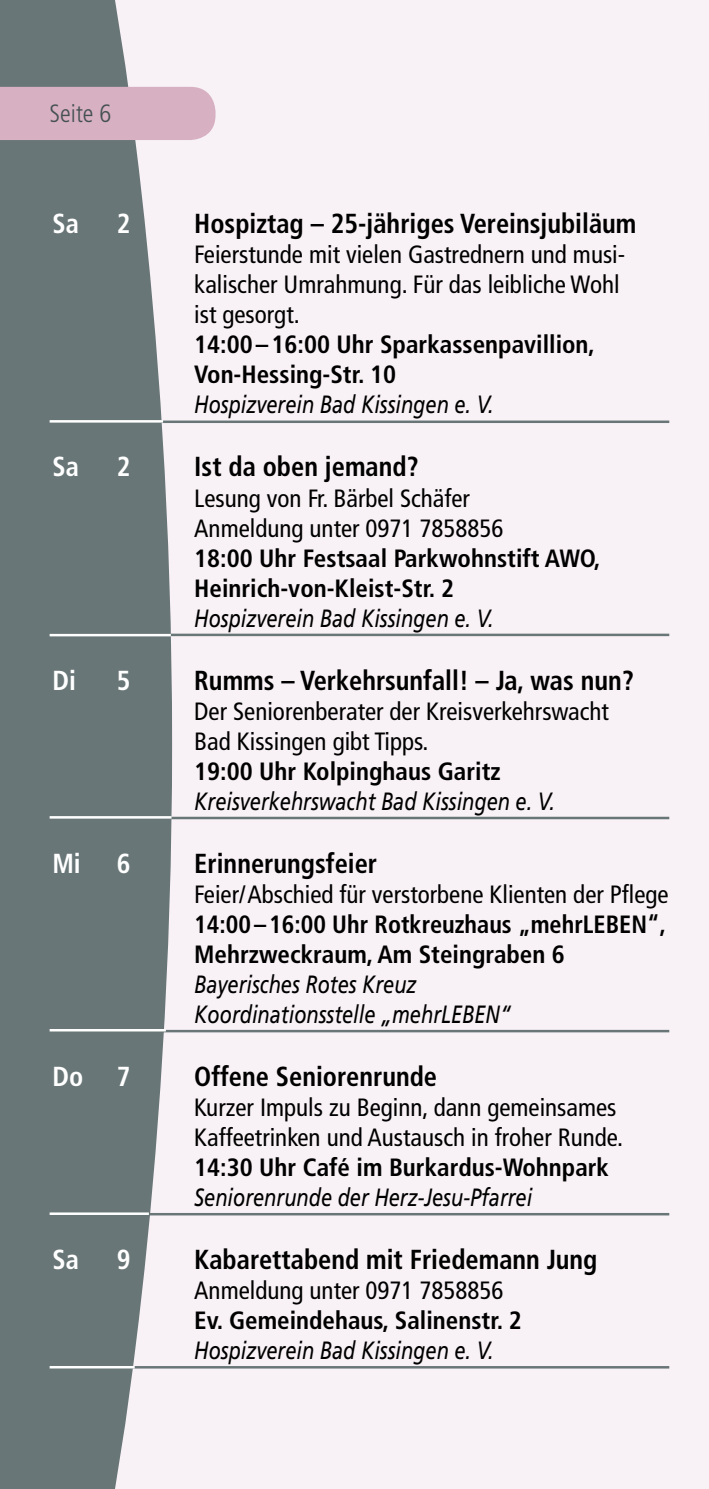
<style>
.page{position:relative;width:709px;height:1489px;background:#fff}
.page>*{position:absolute;margin:0;border:0;box-sizing:border-box;transform-origin:0 0}
.t1{font:700 condensed 27.5px "Frutiger";color:#000;scale:.96 1}
.t2{font:700 condensed 27.5px "Frutiger";color:#fff;scale:.96 1}
.t3{font:condensed 25px/30px "Frutiger";color:#000}
.t4{font:700 condensed 25px/30px "Frutiger";color:#000}
.t5{font:italic 25px/30px "Frutiger";color:#000;scale:.8 1}
.t6{font:300 condensed 25px "Frutiger";color:#445052}
</style>
<div class="page">
<div style="left:0;top:0;width:709px;height:1488px;background:#f8f1f5"></div>
<svg style="left:0;top:0;width:172px;height:1488px;background:#778284"></svg>
<div style="left:0;top:87px;width:215px;height:53px;background:#d7b0c2"></div>
<hr style="left:52px;top:420px;width:617px;height:3px;background:#697677">
<hr style="left:52px;top:633px;width:617px;height:3px;background:#697677">
<hr style="left:52px;top:816px;width:617px;height:3px;background:#697677">
<hr style="left:52px;top:1029px;width:617px;height:3px;background:#697677">
<hr style="left:52px;top:1212px;width:617px;height:3px;background:#697677">
<hr style="left:52px;top:1365px;width:617px;height:3px;background:#697677">
<hr style="left:50px;top:634px;width:121px;height:2px;background:#fff">
<hr style="left:50px;top:816px;width:121px;height:2px;background:#fff">
<hr style="left:50px;top:420px;width:113px;height:2px;background:#fff">
<hr style="left:50px;top:1212px;width:99px;height:2px;background:#fff">
<hr style="left:50px;top:1365px;width:85px;height:3px;background:#fff">
<hr style="left:50px;top:1028px;width:116px;height:3px;background:#fff">
<p class="t6" style="left:50px;top:99px;width:63px">Seite 6</p>
<p class="t2" style="left:52px;top:207px;width:29px">Sa</p>
<p class="t2" style="left:117px;top:207px;width:16px">2</p>
<p class="t1" style="left:194px;top:207px;width:462px">Hospiztag – 25-jähriges Vereinsjubiläum</p>
<p class="t3" style="left:194px;top:240px;width:430px">Feierstunde mit vielen Gastrednern und musi&shy;kalischer Umrahmung. Für das leibliche Wohl ist gesorgt.</p>
<p class="t4" style="left:194px;top:330px;width:402px">14:00–16:00 Uhr Sparkassenpavillion,<br>Von-Hessing-Str. 10</p>
<p class="t5" style="left:194px;top:389px;width:376px">Hospizverein Bad Kissingen e. V.</p>
<p class="t2" style="left:52px;top:450px;width:29px">Sa</p>
<p class="t2" style="left:117px;top:450px;width:16px">2</p>
<p class="t1" style="left:194px;top:450px;width:235px">Ist da oben jemand?</p>
<p class="t3" style="left:194px;top:483px;width:311px">Lesung von Fr. Bärbel Schäfer<br>Anmeldung unter 0971 7858856</p>
<p class="t4" style="left:194px;top:543px;width:408px">18:00 Uhr Festsaal Parkwohnstift AWO,<br>Heinrich-von-Kleist-Str. 2</p>
<p class="t5" style="left:194px;top:602px;width:376px">Hospizverein Bad Kissingen e. V.</p>
<p class="t2" style="left:52px;top:663px;width:26px">Di</p>
<p class="t2" style="left:117px;top:663px;width:16px">5</p>
<p class="t1" style="left:194px;top:663px;width:459px">Rumms – Verkehrsunfall! – Ja, was nun?</p>
<p class="t3" style="left:194px;top:696px;width:416px">Der Seniorenberater der Kreisverkehrswacht<br>Bad Kissingen gibt Tipps.</p>
<p class="t4" style="left:194px;top:756px;width:308px">19:00 Uhr Kolpinghaus Garitz</p>
<p class="t5" style="left:194px;top:785px;width:452px">Kreisverkehrswacht Bad Kissingen e. V.</p>
<p class="t2" style="left:52px;top:846px;width:31px">Mi</p>
<p class="t2" style="left:117px;top:846px;width:16px">6</p>
<p class="t1" style="left:194px;top:846px;width:192px">Erinnerungsfeier</p>
<p class="t3" style="left:194px;top:879px;width:476px">Feier/Abschied für verstorbene Klienten der Pflege</p>
<p class="t4" style="left:194px;top:909px;width:473px">14:00–16:00 Uhr Rotkreuzhaus „mehrLEBEN“,<br>Mehrzweckraum, Am Steingraben 6</p>
<p class="t5" style="left:194px;top:968px;width:397px">Bayerisches Rotes Kreuz<br>Koordinationsstelle „mehrLEBEN“</p>
<p class="t2" style="left:52px;top:1059px;width:83px">Do 7</p>
<p class="t1" style="left:194px;top:1059px;width:254px">Offene Seniorenrunde</p>
<p class="t3" style="left:194px;top:1092px;width:430px">Kurzer Impuls zu Beginn, dann gemeinsames<br>Kaffeetrinken und Austausch in froher Runde.</p>
<p class="t4" style="left:194px;top:1152px;width:416px">14:30 Uhr Café im Burkardus-Wohnpark</p>
<p class="t5" style="left:194px;top:1181px;width:424px">Seniorenrunde der Herz-Jesu-Pfarrei</p>
<p class="t2" style="left:52px;top:1242px;width:29px">Sa</p>
<p class="t2" style="left:117px;top:1242px;width:16px">9</p>
<p class="t1" style="left:194px;top:1242px;width:421px">Kabarettabend mit Friedemann Jung</p>
<p class="t3" style="left:194px;top:1275px;width:311px">Anmeldung unter 0971 7858856</p>
<p class="t4" style="left:194px;top:1305px;width:329px">Ev. Gemeindehaus, Salinenstr. 2</p>
<p class="t5" style="left:194px;top:1334px;width:376px">Hospizverein Bad Kissingen e. V.</p>
</div>
